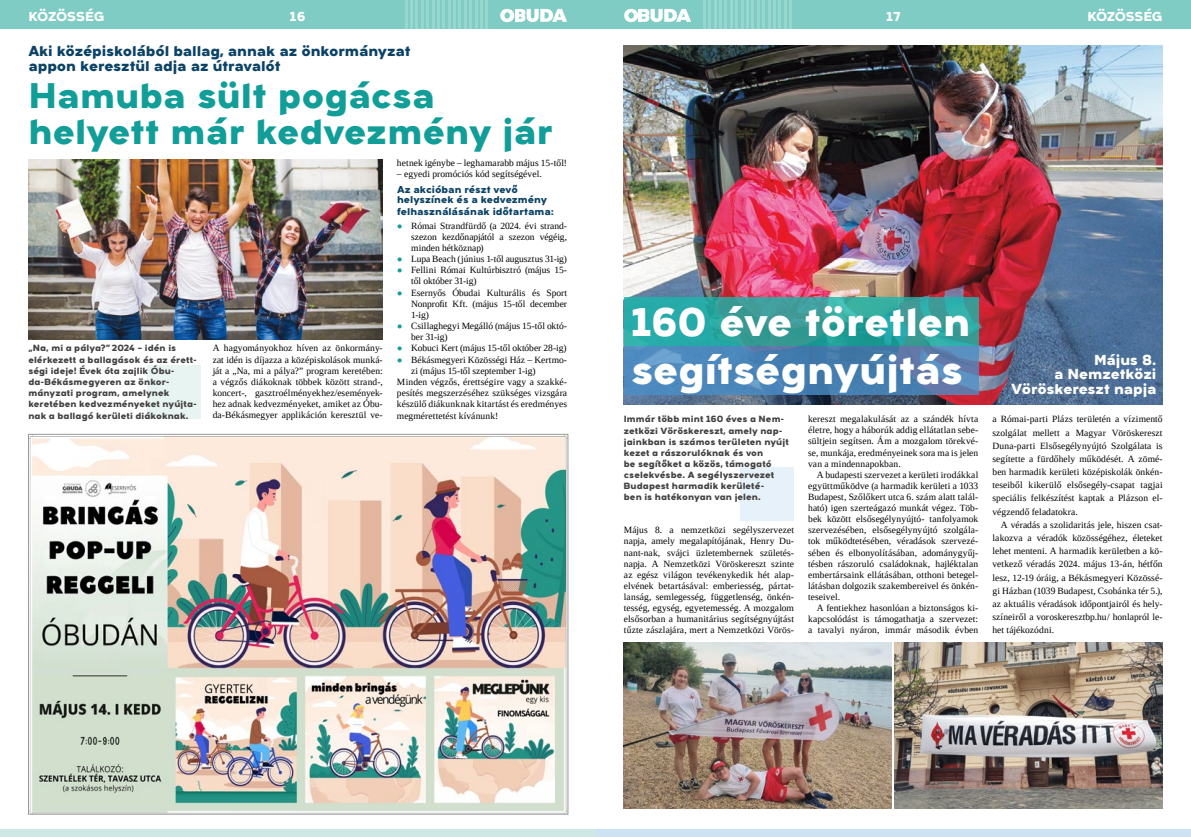
<style>
.page{position:relative;width:1191px;height:837px;background:#fff}
.page>*{position:absolute;margin:0;border:0;box-sizing:border-box;transform-origin:0 0}
.t1{font:800 40px/48px "Arkibal Display";letter-spacing:-.005em;color:#fff}
.t2{font:800 35.5px/36px "Arkibal Display";letter-spacing:-.005em;color:#119e99}
.t3{font:800 14.5px/14.5px "Arkibal Display";letter-spacing:-.01em;color:#0b4265}
.t4{font:800 14.5px/14.5px "Arkibal Display";letter-spacing:-.01em;color:#fff;text-align:right}
.t5{font:800 13px "Arkibal Display";letter-spacing:-.03em;color:#fff}
.t6{font:800 10px/10.2px "Arkibal Display";color:#0b4265}
.t7{font:9.5px/11.1px "Liberation Serif";letter-spacing:.005em;color:#000;text-align:justify}
.t8{font:800 9px/11.1px "Arkibal";letter-spacing:.005em;color:#444141}
.s1{color:#119e99}
</style>
<div class="page">
<div style="left:595px;top:0;width:596px;height:29px;background:#7fccc4"></div>
<div style="left:147px;top:364px;width:53px;height:54px;background:#e7f4f2"></div>
<div style="left:740px;top:467px;width:54px;height:54px;background:#e6f1f9"></div>
<img style="left:624px;top:45px;width:538px;height:359px">
<div style="left:0;top:0;width:597px;height:29px;background:#7fccc4"></div>
<svg style="left:624px;top:9px;width:67px;height:13px"></svg>
<svg style="left:500px;top:9px;width:67px;height:13px"></svg>
<hr style="left:703px;top:0;width:3px;height:29px;background:#fff">
<hr style="left:708px;top:0;width:3px;height:29px;background:#fff">
<hr style="left:714px;top:0;width:2px;height:29px;background:#fff">
<hr style="left:719px;top:0;width:3px;height:29px;background:#fff">
<hr style="left:724px;top:0;width:3px;height:29px;background:#fff">
<hr style="left:730px;top:0;width:3px;height:29px;background:#fff">
<hr style="left:735px;top:0;width:3px;height:29px;background:#fff">
<hr style="left:740px;top:0;width:3px;height:29px;background:#fff">
<hr style="left:746px;top:0;width:3px;height:29px;background:#fff">
<hr style="left:751px;top:0;width:3px;height:29px;background:#fff">
<hr style="left:757px;top:0;width:2px;height:29px;background:#fff">
<hr style="left:762px;top:0;width:3px;height:29px;background:#fff">
<hr style="left:767px;top:0;width:3px;height:29px;background:#fff">
<hr style="left:773px;top:0;width:3px;height:29px;background:#fff">
<hr style="left:778px;top:0;width:3px;height:29px;background:#fff">
<hr style="left:784px;top:0;width:2px;height:29px;background:#fff">
<hr style="left:789px;top:0;width:3px;height:29px;background:#fff">
<hr style="left:458px;top:0;width:3px;height:29px;background:#fff">
<hr style="left:453px;top:0;width:3px;height:29px;background:#fff">
<hr style="left:448px;top:0;width:2px;height:29px;background:#fff">
<hr style="left:442px;top:0;width:3px;height:29px;background:#fff">
<hr style="left:437px;top:0;width:3px;height:29px;background:#fff">
<hr style="left:431px;top:0;width:3px;height:29px;background:#fff">
<hr style="left:426px;top:0;width:3px;height:29px;background:#fff">
<hr style="left:421px;top:0;width:3px;height:29px;background:#fff">
<hr style="left:415px;top:0;width:3px;height:29px;background:#fff">
<hr style="left:410px;top:0;width:3px;height:29px;background:#fff">
<hr style="left:405px;top:0;width:2px;height:29px;background:#fff">
<hr style="left:464px;top:0;width:3px;height:29px;background:#fff">
<hr style="left:469px;top:0;width:3px;height:29px;background:#fff">
<hr style="left:475px;top:0;width:2px;height:29px;background:#fff">
<hr style="left:480px;top:0;width:3px;height:29px;background:#fff">
<hr style="left:485px;top:0;width:3px;height:29px;background:#fff">
<div style="left:596px;top:829px;width:595px;height:7px;background:#cde3f4"></div>
<div style="left:0;top:829px;width:596px;height:7px;background:#cee9e5"></div>
<img style="left:30px;top:436px;width:536px;height:376px">
<img style="left:28px;top:159px;width:355px;height:180px">
<svg style="left:624px;top:297px;width:354px;height:49px;background:#30a39e"></svg>
<svg style="left:624px;top:346px;width:354px;height:49px;background:#4d82b4"></svg>
<img style="left:624px;top:642px;width:267px;height:165px">
<img style="left:895px;top:642px;width:267px;height:166px">
<h3 class="t5" style="left:28px;top:7px;width:78px">KÖZÖSSÉG</h3>
<h3 class="t5" style="left:290px;top:7px;width:17px">16</h3>
<h3 class="t5" style="left:886px;top:7px;width:16px">17</h3>
<h3 class="t5" style="left:1087px;top:7px;width:77px">KÖZÖSSÉG</h3>
<h3 class="t3" style="left:28px;top:43px;width:384px">Aki középiskolából ballag, annak az önkormányzat appon keresztül adja az útravalót</h3>
<h2 class="t2" style="left:28px;top:76px;width:525px">Hamuba sült pogácsa helyett már kedvezmény jár</h2>
<p class="t8" style="left:28px;top:342px;width:170px">„Na, mi a pálya?” 2024 – idén is elérkezett a ballagások és az érett&shy;ségi ideje! Évek óta zajlik Óbu&shy;da-Békásmegyeren az önkor&shy;mányzati program, amelynek keretében kedvezményeket nyújta&shy;nak a ballagó kerületi diákoknak.</p>
<p class="t7" style="left:213px;top:342px;width:172px">A hagyományokhoz híven az önkormány&shy;zat idén is díjazza a középiskolások munká&shy;ját a „Na, mi a pálya?” program keretében: a végzős diákoknak többek között strand-, koncert-, gasztroélményekhez/események&shy;hez adnak kedvezményeket, amiket az Óbu&shy;da-Békásmegyer applikáción keresztül ve-</p>
<p class="t7" style="left:397px;top:157px;width:172px">hetnek igénybe – leghamarabb május 15-től!</p>
<p class="t7" style="left:397px;top:168px;width:146px">– egyedi promóciós kód segítségével.</p>
<p class="t6" style="left:397px;top:184px;width:152px">Az akcióban részt vevő helyszínek és a kedvezmény</p>
<p class="t6" style="left:397px;top:205px;width:158px">felhasználásának időtartama:</p>
<p class="t7" style="left:411px;top:220px;width:157px;text-indent:-14px"><span class="s1">●</span> Római Strandfürdő (a 2024. évi strand&shy;szezon kezdőnapjától a szezon végéig, minden hétköznap)</p>
<p class="t7" style="left:397px;top:253px;width:172px"><span class="s1">●</span> Lupa Beach (június 1-től augusztus 31-ig)</p>
<p class="t7" style="left:411px;top:264px;width:157px;text-indent:-14px"><span class="s1">●</span> Fellini Római Kultúrbisztró (május 15- től október 31-ig)</p>
<p class="t7" style="left:411px;top:287px;width:157px;text-indent:-14px"><span class="s1">●</span> Esernyős Óbudai Kulturális és Sport Nonprofit Kft. (május 15-től december 1-ig)</p>
<p class="t7" style="left:411px;top:320px;width:157px;text-indent:-14px"><span class="s1">●</span> Csillaghegyi Megálló (május 15-től októ&shy;ber 31-ig)</p>
<p class="t7" style="left:397px;top:342px;width:171px"><span class="s1">●</span> Kobuci Kert (május 15-től október 28-ig)</p>
<p class="t7" style="left:397px;top:354px;width:172px"><span class="s1">●</span> Békásmegyeri Közösségi Ház – Kertmo-</p>
<p class="t7" style="left:411px;top:365px;width:126px">zi (május 15-től szeptember 1-ig)</p>
<p class="t7" style="left:397px;top:376px;width:172px">Minden végzős, érettségire vagy a szakké-</p>
<p class="t7" style="left:397px;top:387px;width:172px">pesítés megszerzéséhez szükséges vizsgára</p>
<p class="t7" style="left:397px;top:398px;width:172px">készülő diákunknak kitartást és eredményes</p>
<p class="t7" style="left:397px;top:409px;width:103px">megmérettetést kívánunk!</p>
<h1 class="t1" style="left:631px;top:296px;width:341px">160 éve töretlen segítségnyújtás</h1>
<p class="t8" style="left:624px;top:413px;width:166px">Immár több mint 160 éves a Nem&shy;zetközi Vöröskereszt, amely nap&shy;jainkban is számos területen nyújt kezet a rászorulóknak és von<br>be segítőket a közös, támogató cselekvésbe. A segélyszervezet<br>Budapest harmadik kerületé-<br>ben is hatékonyan van jelen.</p>
<p class="t7" style="left:624px;top:524px;width:172px">Május 8. a nemzetközi segélyszervezet napja, amely megalapítójának, Henry Du&shy;nant-nak, svájci üzletembernek születés&shy;napja. A Nemzetközi Vöröskereszt szinte az egész világon tevékenykedik hét alap&shy;elvének betartásával: emberiesség, pártat&shy;lanság, semlegesség, függetlenség, önkén&shy;tesség, egység, egyetemesség. A mozgalom elsősorban a humanitárius segítségnyújtást tűzte zászlajára, mert a Nemzetközi Vörös-</p>
<p class="t7" style="left:808px;top:413px;width:172px">kereszt megalakulását az a szándék hívta életre, hogy a háborúk addig ellátatlan sebe&shy;sültjein segítsen. Ám a mozgalom törekvé&shy;se, munkája, eredményeinek sora ma is jelen van a mindennapokban.</p>
<p class="t7" style="left:808px;top:469px;width:172px;text-indent:9px">A budapesti szervezet a kerületi irodákkal együttműködve (a harmadik kerületi a 1033<br>Budapest, Szőlőkert utca 6. szám alatt talál&shy;ható) igen szerteágazó munkát végez. Töb&shy;bek között elsősegélynyújtó- tanfolyamok szervezésében, elsősegélynyújtó szolgála&shy;tok működtetésében, véradások szervezé&shy;sében és elbonyolításában, adománygyűj&shy;tésben rászoruló családoknak, hajléktalan embertársaink ellátásában, otthoni betegel&shy;látásban dolgozik szakembereivel és önkén&shy;teseivel.</p>
<p class="t7" style="left:808px;top:602px;width:172px;text-indent:9px">A fentiekhez hasonlóan a biztonságos ki&shy;kapcsolódást is támogathatja a szervezet: a tavalyi nyáron, immár második évben</p>
<h3 class="t4" style="left:1011px;top:351px;width:147px">Május 8.<br>a Nemzetközi<br>Vöröskereszt napja</h3>
<p class="t7" style="left:992px;top:412px;width:172px;line-height:13.2px">a Római-parti Plázs területén a vízimentő szolgálat mellett a Magyar Vöröskereszt Duna-parti Elsősegélynyújtó Szolgálata is segítette a fürdőhely működését. A zömé&shy;ben harmadik kerületi középiskolák önkén&shy;teseiből kikerülő elsősegély-csapat tagjai speciális felkészítést kaptak a Plázson el&shy;végzendő feladatokra.</p>
<p class="t7" style="left:992px;top:517px;width:172px;line-height:13.2px;text-indent:9px">A véradás a szolidaritás jele, hiszen csat&shy;lakozva a véradók közösségéhez, életeket lehet menteni. A harmadik kerületben a kö&shy;vetkező véradás 2024. május 13-án, hétfőn lesz, 12-19 óráig, a Békásmegyeri Közössé&shy;gi Házban (1039 Budapest, Csobánka tér 5.), az aktuális véradások időpontjairól és hely&shy;színeiről a voroskeresztbp.hu/ honlapról le&shy;het tájékozódni.</p>
</div>
